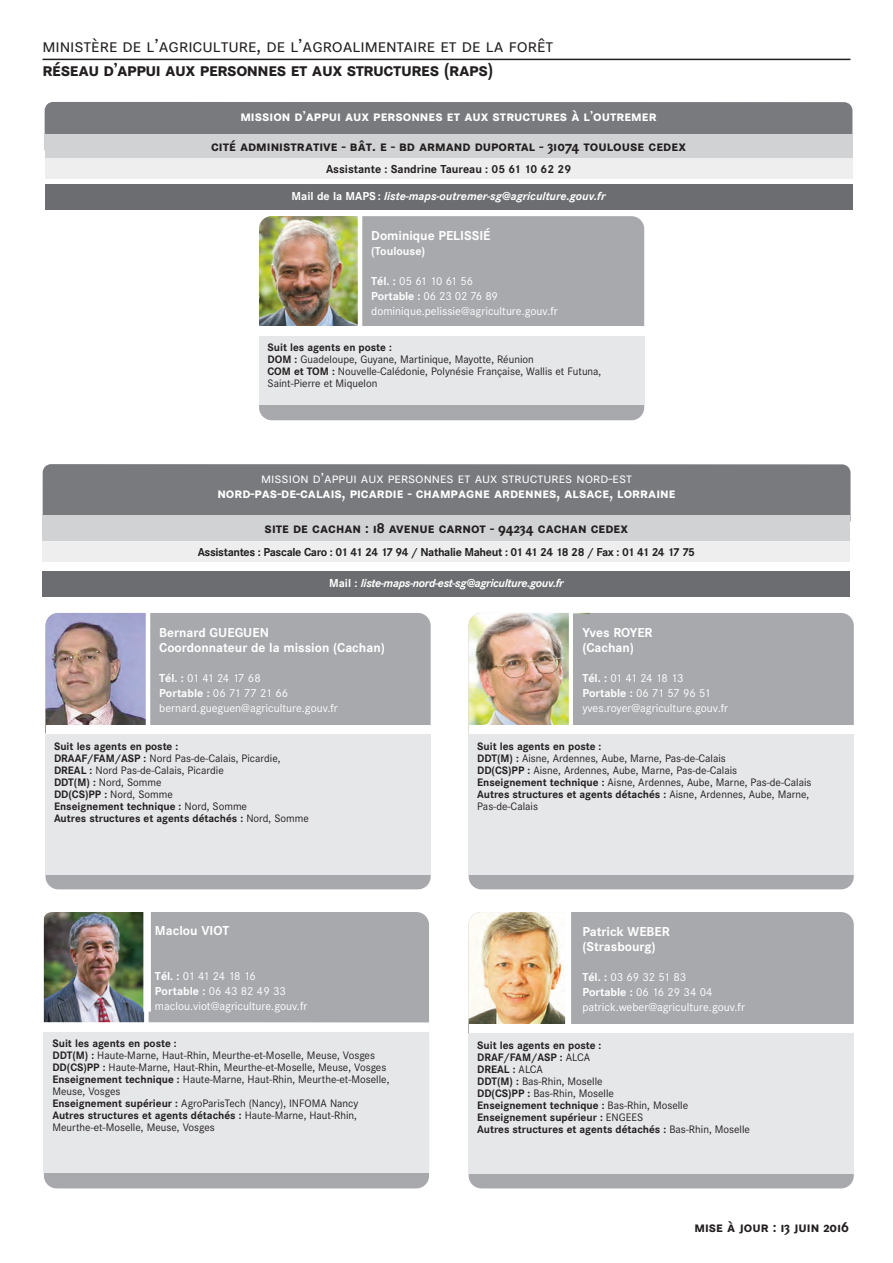
<style>
.page{position:relative;width:893px;height:1263px;background:#fff}
.page>*{position:absolute;margin:0;border:0;box-sizing:border-box;transform-origin:0 0}
.t1{font:19.5px "Corporate SSC";letter-spacing:-.005em;color:#231f20}
.t2{font:700 19.5px "Corporate SSC";letter-spacing:-.025em;color:#231f20}
.t3{font:700 15px "Corporate SSC";color:#231f20}
.t4{font:700 15px "Corporate SSC";color:#fff}
.t5{font:15px "Corporate SSC";color:#fff}
.t6{font:700 13.5px/15px "Corporate S";color:#fff}
.t7{font:12px/15px "Corporate S";color:#fff}
.t8{font:700 12px "Corporate S";letter-spacing:-.03em;color:#231f20}
.t9{font:italic 700 12px "Corporate S";letter-spacing:-.01em;color:#fff}
.t10{font:italic 700 12px "Corporate S";letter-spacing:-.03em;color:#fff}
.t11{font:700 12px "Corporate S";color:#231f20}
.t12{font:700 12px "Corporate S";color:#fff}
.t13{font:11.25px/12px "Corporate S";color:#231f20}
.t14{font:700 11.25px/12px "Corporate S";color:#231f20}
.s1{font-style:normal}
.s2{font-weight:700}
.s3{font-weight:400}
</style>
<div class="page">
<hr style="left:43px;top:59px;width:807px;height:1px;background:#231f20">
<div style="left:44px;top:912px;width:385px;height:276px;background:#a8a9ad;border-radius:13px"></div>
<img style="left:44px;top:912px;width:100px;height:110px">
<div style="left:43px;top:1022px;width:386px;height:12px;background:#fff"></div>
<div style="left:44px;top:1032px;width:385px;height:140px;background:#e6e7e9"></div>
<div style="left:144px;top:907px;width:5px;height:116px;background:#fff"></div>
<div style="left:143px;top:899px;width:8px;height:112px;background:#fff"></div>
<div style="left:43px;top:572px;width:807px;height:25px;background:#6c6d70"></div>
<div style="left:43px;top:540px;width:807px;height:21px;background:#eeeeef"></div>
<div style="left:43px;top:464px;width:807px;height:51px;background:#787a7d"></div>
<div style="left:43px;top:515px;width:807px;height:26px;background:#d1d2d4"></div>
<div style="left:469px;top:912px;width:385px;height:276px;background:#a8a9ad;border-radius:13px"></div>
<img style="left:469px;top:912px;width:96px;height:112px">
<div style="left:469px;top:1024px;width:387px;height:12px;background:#fff"></div>
<div style="left:469px;top:1034px;width:385px;height:140px;background:#e6e7e9"></div>
<div style="left:565px;top:912px;width:6px;height:113px;background:#fff"></div>
<div style="left:469px;top:613px;width:385px;height:276px;background:#a8a9ad;border-radius:13px"></div>
<img style="left:469px;top:613px;width:120px;height:112px">
<div style="left:469px;top:725px;width:387px;height:12px;background:#fff"></div>
<div style="left:469px;top:735px;width:385px;height:140px;background:#e6e7e9"></div>
<hr style="left:569px;top:609px;width:4px;height:117px;background:#fff">
<div style="left:574px;top:614px;width:267px;height:110px;background:#a8a9ad"></div>
<div style="left:46px;top:613px;width:385px;height:276px;background:#a8a9ad;border-radius:13px"></div>
<img style="left:46px;top:613px;width:100px;height:112px">
<div style="left:46px;top:725px;width:386px;height:12px;background:#fff"></div>
<div style="left:46px;top:735px;width:385px;height:140px;background:#e6e7e9"></div>
<hr style="left:146px;top:609px;width:4px;height:117px;background:#fff">
<div style="left:45px;top:158px;width:808px;height:21px;background:#eeeeef"></div>
<div style="left:45px;top:102px;width:807px;height:32px;background:#787a7d"></div>
<div style="left:45px;top:134px;width:808px;height:23px;background:#d1d2d4"></div>
<div style="left:259px;top:216px;width:385px;height:204px;background:#a8a9ad;border-radius:13px"></div>
<img style="left:259px;top:216px;width:99px;height:110px">
<div style="left:254px;top:326px;width:392px;height:12px;background:#fff"></div>
<div style="left:259px;top:336px;width:385px;height:68px;background:#e6e7e9"></div>
<hr style="left:358px;top:212px;width:4px;height:115px;background:#fff">
<div style="left:45px;top:184px;width:808px;height:26px;background:#6c6d70"></div>
<h1 class="t1" style="left:43px;top:34px;width:512px">ministère de l’agriculture, de l’agroalimentaire et de la forêt</h1>
<h1 class="t2" style="left:43px;top:58px;width:452px">réseau d’appui aux personnes et aux structures (raps)</h1>
<h2 class="t4" style="left:240px;top:107px;width:418px">mission d’appui aux personnes et aux structures à l’outremer</h2>
<h2 class="t3" style="left:211px;top:137px;width:476px">cité administrative - bât. e - bd armand duportal - 31074 toulouse cedex</h2>
<p class="t11" style="left:326px;top:162px;width:247px">Assistante : Sandrine Taureau : 05 61 10 62 29</p>
<p class="t9" style="left:292px;top:188px;width:315px"><span class="s1">Mail de la MAPS :</span> liste-maps-outremer-sg@agriculture.gouv.fr</p>
<p class="t6" style="left:371px;top:228px;width:121px">Dominique PELISSIÉ</p>
<p class="t12" style="left:371px;top:244px;width:55px">(Toulouse)</p>
<p class="t7" style="left:371px;top:273px;width:188px"><span class="s2">Tél. :</span> 05 61 10 61 56<br><span class="s2">Portable :</span> 06 23 02 76 89 dominique.pelissie@agriculture.gouv.fr</p>
<p class="t13" style="left:268px;top:341px;width:335px"><span class="s2">Suit les agents en poste :<br>DOM :</span> Guadeloupe, Guyane, Martinique, Mayotte, Réunion<br><span class="s2">COM et TOM :</span> Nouvelle-Calédonie, Polynésie Française, Wallis et Futuna, Saint-Pierre et Miquelon</p>
<h2 class="t5" style="left:261px;top:469px;width:373px">mission d’appui aux personnes et aux structures nord-est</h2>
<h2 class="t4" style="left:217px;top:484px;width:460px">nord-pas-de-calais, picardie - champagne ardennes, alsace, lorraine</h2>
<h2 class="t3" style="left:265px;top:519px;width:365px">site de cachan : 18 avenue carnot - 94234 cachan cedex</h2>
<p class="t8" style="left:198px;top:544px;width:499px">Assistantes : Pascale Caro : 01 41 24 17 94 / Nathalie Maheut : 01 41 24 18 28 / Fax : 01 41 24 17 75</p>
<p class="t10" style="left:329px;top:576px;width:236px"><span class="s1">Mail :</span> liste-maps-nord-est-sg@agriculture.gouv.fr</p>
<p class="t6" style="left:159px;top:625px;width:227px">Bernard GUEGUEN<br>Coordonnateur de la mission (Cachan)</p>
<p class="t7" style="left:159px;top:670px;width:180px"><span class="s2">Tél. :</span> 01 41 24 17 68<br><span class="s2">Portable :</span> 06 71 77 21 66 bernard.gueguen@agriculture.gouv.fr</p>
<p class="t6" style="left:582px;top:625px;width:72px">Yves ROYER (Cachan)</p>
<p class="t7" style="left:582px;top:670px;width:147px"><span class="s2">Tél. :</span> 01 41 24 18 13<br><span class="s2">Portable :</span> 06 71 57 96 51 yves.royer@agriculture.gouv.fr</p>
<p class="t14" style="left:54px;top:740px;width:256px">Suit les agents en poste :<br>DRAAF/FAM/ASP : <span class="s3">Nord Pas-de-Calais, Picardie, </span>DREAL : <span class="s3">Nord Pas-de-Calais, Picardie<br></span>DDT(M) : <span class="s3">Nord, Somme<br></span>DD(CS)PP : <span class="s3">Nord, Somme<br></span>Enseignement technique : <span class="s3">Nord, Somme<br></span>Autres structures et agents détachés : <span class="s3">Nord, Somme</span></p>
<p class="t6" style="left:155px;top:923px;width:76px">Maclou VIOT</p>
<p class="t7" style="left:155px;top:968px;width:154px"><span class="s2">Tél. :</span> 01 41 24 18 16<br><span class="s2">Portable :</span> 06 43 82 49 33 maclou.viot@agriculture.gouv.fr</p>
<p class="t13" style="left:52px;top:1037px;width:339px"><span class="s2">Suit les agents en poste :<br>DDT(M) :</span> Haute-Marne, Haut-Rhin, Meurthe-et-Moselle, Meuse, Vosges <span class="s2">DD(CS)PP :</span> Haute-Marne, Haut-Rhin, Meurthe-et-Moselle, Meuse, Vosges <span class="s2">Enseignement technique :</span> Haute-Marne, Haut-Rhin, Meurthe-et-Moselle, Meuse, Vosges<br><span class="s2">Enseignement supérieur :</span> AgroParisTech (Nancy), INFOMA Nancy <span class="s2">Autres structures et agents détachés :</span> Haute-Marne, Haut-Rhin, Meurthe-et-Moselle, Meuse, Vosges</p>
<p class="t13" style="left:477px;top:740px;width:336px"><span class="s2">Suit les agents en poste :<br>DDT(M) :</span> Aisne, Ardennes, Aube, Marne, Pas-de-Calais<br><span class="s2">DD(CS)PP :</span> Aisne, Ardennes, Aube, Marne, Pas-de-Calais<br><span class="s2">Enseignement technique :</span> Aisne, Ardennes, Aube, Marne, Pas-de-Calais <span class="s2">Autres structures et agents détachés :</span> Aisne, Ardennes, Aube, Marne, Pas-de-Calais</p>
<p class="t6" style="left:582px;top:924px;width:89px">Patrick WEBER (Strasbourg)</p>
<p class="t7" style="left:582px;top:969px;width:164px"><span class="s2">Tél. :</span> 03 69 32 51 83<br><span class="s2">Portable :</span> 06 16 29 34 04 patrick.weber@agriculture.gouv.fr</p>
<p class="t14" style="left:477px;top:1039px;width:274px">Suit les agents en poste :<br>DRAF/FAM/ASP : <span class="s3">ALCA<br></span>DREAL : <span class="s3">ALCA<br></span>DDT(M) : <span class="s3">Bas-Rhin, Moselle<br></span>DD(CS)PP : <span class="s3">Bas-Rhin, Moselle<br></span>Enseignement technique : <span class="s3">Bas-Rhin, Moselle<br></span>Enseignement supérieur : <span class="s3">ENGEES<br></span>Autres structures et agents détachés : <span class="s3">Bas-Rhin, Moselle</span></p>
<h2 class="t3" style="left:694px;top:1218px;width:156px">mise à jour : 13 juin 2016</h2>
</div>
